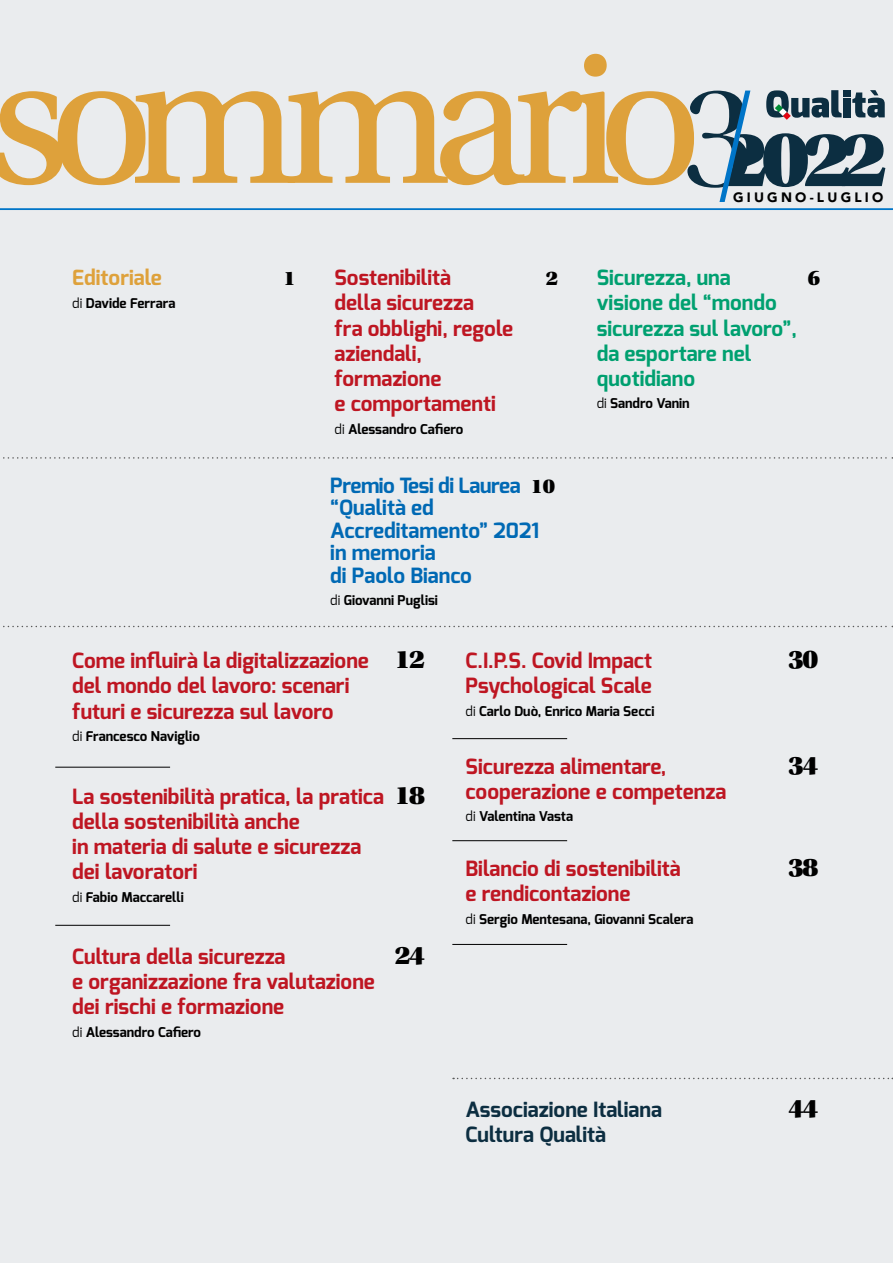
<style>
.page{position:relative;width:893px;height:1263px;background:#eaecee}
.page>*{position:absolute;margin:0;border:0;box-sizing:border-box;transform-origin:0 0}
.t1{font:193.65px "Utopia Std";letter-spacing:-.1em;color:#dea13b}
.t2{font:27px "Utopia Std Black Headline";letter-spacing:-.06em;color:#000}
.t3{font:700 21px/25.2px "Exo";color:#be1622}
.t4{font:700 21px/25.2px "Exo";color:#00a070}
.t5{font:700 21px/22.5px "Exo";color:#0069b4}
.t6{font:700 21px "Exo";color:#0c2e41}
.t7{font:700 21px "Exo";color:#dea13b}
.t8{font:21px "Utopia Std Black Headline";color:#000}
.t9{font:700 13.5px "Exo";color:#000}
.t10{font:900 13.5px "Avenir LT Std";letter-spacing:.24em;color:#000}
.s1{font-family:"Utopia Std Disp";font-size:149.4px;color:#0c2e41}
.s2{font-family:"Utopia Std Black Headline";font-size:81.9px;color:#0c2e41}
.s3{font-weight:400}
.s4{font-family:"Utopia Std Black Headline";font-weight:400;color:#000}
.s5{font-family:"Utopia Std Black Headline";font-weight:400;font-size:27px;color:#000}
</style>
<div class="page">
<hr style="left:0;top:208px;width:893px;height:2px;background:#0075c8">
<svg style="left:3px;top:626px;width:890px;height:1px"></svg>
<svg style="left:3px;top:457px;width:890px;height:2px"></svg>
<hr style="left:452px;top:738px;width:115px;height:1px;background:#000">
<hr style="left:452px;top:840px;width:115px;height:1px;background:#000">
<hr style="left:452px;top:944px;width:115px;height:1px;background:#000">
<hr style="left:55px;top:767px;width:115px;height:1px;background:#000">
<hr style="left:55px;top:925px;width:115px;height:1px;background:#000">
<div style="left:843px;top:90px;width:8px;height:6px;background:#0c2e41"></div>
<div style="left:843px;top:98px;width:8px;height:19px;background:#0c2e41"></div>
<svg style="left:852px;top:90px;width:33px;height:28px"></svg>
<svg style="left:766px;top:90px;width:76px;height:30px"></svg>
<svg style="left:719px;top:91px;width:31px;height:111px"></svg>
<svg style="left:453px;top:1078px;width:440px;height:1px"></svg>
<h1 class="t1" style="left:-10px;top:15px;width:899px">sommario<span class="s1">3</span><span class="s2">2022</span></h1>
<p class="t10" style="left:733px;top:189px;width:152px">GIUGNO-LUGLIO</p>
<p class="t7" style="left:72px;top:264px;width:91px">Editoriale</p>
<p class="t8" style="left:283px;top:267px;width:14px">1</p>
<p class="t9" style="left:72px;top:294px;width:105px"><span class="s3">di</span> Davide Ferrara</p>
<p class="t3" style="left:334px;top:265px;width:118px">Sostenibilità</p>
<p class="t8" style="left:546px;top:267px;width:14px">2</p>
<p class="t3" style="left:334px;top:290px;width:180px">della sicurezza<br>fra obblighi, regole aziendali, formazione<br>e comportamenti</p>
<p class="t9" style="left:334px;top:420px;width:130px"><span class="s3">di</span> Alessandro Cafiero</p>
<p class="t5" style="left:330px;top:474px;width:226px">Premio Tesi di Laurea <span class="s4">10 </span>“Qualità ed<br>Accreditamento” 2021 in memoria<br>di Paolo Bianco</p>
<p class="t9" style="left:330px;top:592px;width:109px"><span class="s3">di</span> Giovanni Puglisi</p>
<p class="t4" style="left:597px;top:265px;width:135px">Sicurezza, una</p>
<p class="t8" style="left:808px;top:267px;width:14px">6</p>
<p class="t4" style="left:597px;top:290px;width:202px">visione del “mondo sicurezza sul lavoro”, da esportare nel quotidiano</p>
<p class="t9" style="left:597px;top:395px;width:94px"><span class="s3">di</span> Sandro Vanin</p>
<p class="t3" style="left:72px;top:648px;width:354px">Come influirà la digitalizzazione <span class="s5">12 </span>del mondo del lavoro: scenari<br>futuri e sicurezza sul lavoro</p>
<p class="t9" style="left:72px;top:727px;width:129px"><span class="s3">di</span> Francesco Naviglio</p>
<p class="t3" style="left:72px;top:783px;width:354px">La sostenibilità pratica, la pratica <span class="s5">18 </span>della sostenibilità anche<br>in materia di salute e sicurezza<br>dei lavoratori</p>
<p class="t9" style="left:72px;top:888px;width:113px"><span class="s3">di</span> Fabio Maccarelli</p>
<p class="t3" style="left:72px;top:944px;width:215px">Cultura della sicurezza</p>
<p class="t2" style="left:395px;top:941px;width:32px">24</p>
<p class="t3" style="left:72px;top:969px;width:304px">e organizzazione fra valutazione dei rischi e formazione</p>
<p class="t9" style="left:72px;top:1023px;width:130px"><span class="s3">di</span> Alessandro Cafiero</p>
<p class="t3" style="left:466px;top:648px;width:188px">C.I.P.S. Covid Impact</p>
<p class="t2" style="left:788px;top:645px;width:32px">30</p>
<p class="t3" style="left:466px;top:673px;width:188px">Psychological Scale</p>
<p class="t9" style="left:466px;top:702px;width:190px"><span class="s3">di</span> Carlo Duò, Enrico Maria Secci</p>
<p class="t3" style="left:466px;top:753px;width:202px">Sicurezza alimentare,</p>
<p class="t2" style="left:788px;top:751px;width:32px">34</p>
<p class="t3" style="left:466px;top:779px;width:262px">cooperazione e competenza</p>
<p class="t9" style="left:466px;top:808px;width:109px"><span class="s3">di</span> Valentina Vasta</p>
<p class="t3" style="left:466px;top:856px;width:217px">Bilancio di sostenibilità</p>
<p class="t2" style="left:788px;top:853px;width:32px">38</p>
<p class="t3" style="left:466px;top:881px;width:166px">e rendicontazione</p>
<p class="t9" style="left:466px;top:910px;width:229px"><span class="s3">di</span> Sergio Mentesana, Giovanni Scalera</p>
<p class="t6" style="left:466px;top:1096px;width:198px">Associazione Italiana</p>
<p class="t2" style="left:788px;top:1094px;width:32px">44</p>
<p class="t6" style="left:466px;top:1121px;width:142px">Cultura Qualità</p>
</div>
